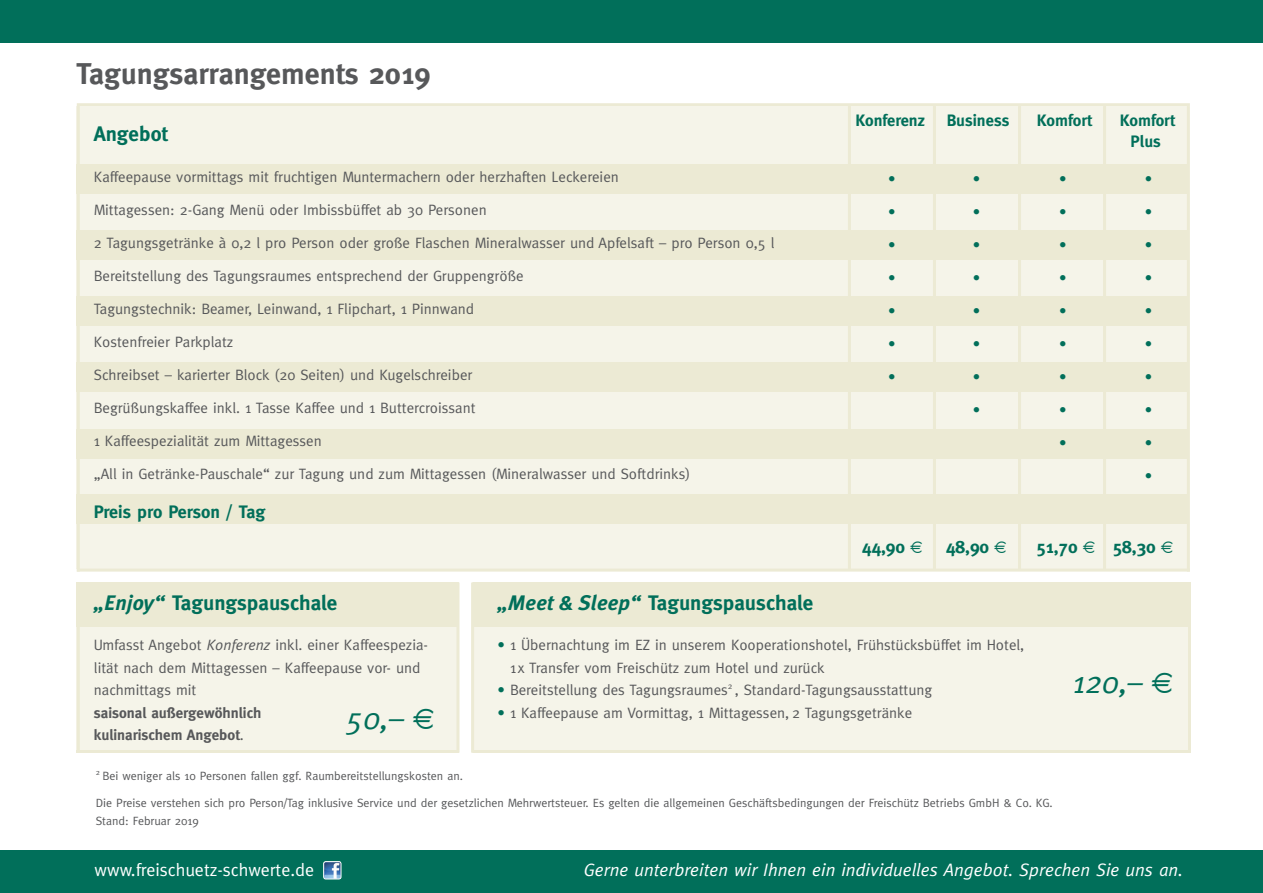
<style>
.page{position:relative;width:1263px;height:893px;background:#fff}
.page>*{position:absolute;margin:0;border:0;box-sizing:border-box;transform-origin:0 0}
.t1{font:italic 31.5px "Meta";color:#016f5a}
.t2{font:700 30px "Meta";color:#57585a}
.t3{font:700 21px "Meta";color:#016f5a}
.t4{font:italic 18px "Meta";color:#fff}
.t5{font:700 18px "Meta";color:#016f5a}
.t6{font:18px "Meta";color:#fff}
.t7{font:700 16.5px/21px "Meta";color:#016f5a;text-align:center}
.t8{font:15px/22.5px "Meta";color:#57585a}
.t9{font:700 15px/22.5px "Meta";color:#57585a}
.t10{font:15px "Meta";color:#016f5a}
.t11{font:12px/18px "Meta";color:#57585a}
.s1{font-family:"Monaco";font-weight:400}
.s2{font-family:"Meta Plus";font-style:italic}
.s3{font-style:italic}
.s4{font-weight:400}
.s5{font-family:"Monaco";font-style:normal}
.s6{color:#016f5a}
</style>
<div class="page">
<div style="left:77px;top:583px;width:1114px;height:170px;background:#ecead4"></div>
<div style="left:77px;top:627px;width:1111px;height:122px;background:#f5f4e9"></div>
<hr style="left:77px;top:619px;width:3px;height:133px;background:#ecead4">
<div style="left:0;top:850px;width:1263px;height:43px;background:#016f5a"></div>
<div style="left:0;top:0;width:1263px;height:43px;background:#016f5a"></div>
<hr style="left:77px;top:103px;width:1113px;height:3px;background:#ecead4">
<div style="left:77px;top:106px;width:1111px;height:463px;background:#f5f4e9"></div>
<div style="left:77px;top:494px;width:1111px;height:30px;background:#ecead4"></div>
<div style="left:77px;top:429px;width:1111px;height:29px;background:#ecead4"></div>
<div style="left:77px;top:362px;width:1111px;height:30px;background:#ecead4"></div>
<div style="left:77px;top:296px;width:1111px;height:30px;background:#ecead4"></div>
<div style="left:77px;top:230px;width:1111px;height:29px;background:#ecead4"></div>
<div style="left:77px;top:164px;width:1111px;height:29px;background:#ecead4"></div>
<hr style="left:848px;top:106px;width:3px;height:465px;background:#ecead4">
<hr style="left:933px;top:106px;width:3px;height:465px;background:#ecead4">
<hr style="left:1018px;top:106px;width:3px;height:464px;background:#ecead4">
<hr style="left:1103px;top:106px;width:3px;height:465px;background:#ecead4">
<hr style="left:1187px;top:106px;width:3px;height:466px;background:#ecead4">
<hr style="left:77px;top:106px;width:3px;height:466px;background:#ecead4">
<hr style="left:77px;top:569px;width:1113px;height:3px;background:#ecead4">
<div style="left:459px;top:579px;width:13px;height:177px;background:#fff"></div>
<hr style="left:471px;top:583px;width:3px;height:170px;background:#ecead4">
<hr style="left:456px;top:583px;width:3px;height:170px;background:#ecead4">
<img style="left:325px;top:863px;width:16px;height:16px">
<div style="left:323px;top:861px;width:18px;height:18px;border:1px solid #fff;border-radius:2px"></div>
<h2 class="t2" style="left:77px;top:56px;width:355px">Tagungsarrangements 2019</h2>
<h3 class="t3" style="left:94px;top:122px;width:76px">Angebot</h3>
<p class="t8" style="left:94px;top:165px;width:527px">Kaffeepause vormittags mit fruchtigen Muntermachern oder herzhaften Leckereien</p>
<p class="t8" style="left:94px;top:198px;width:394px">Mittagessen: 2-Gang Menü oder Imbissbüffet ab 30 Personen</p>
<p class="t8" style="left:94px;top:231px;width:682px">2 Tagungsgetränke à 0,2 l pro Person oder große Flaschen Mineralwasser und Apfelsaft – pro Person 0,5 l</p>
<p class="t8" style="left:94px;top:264px;width:431px">Bereitstellung des Tagungsraumes entsprechend der Gruppengröße</p>
<p class="t8" style="left:94px;top:297px;width:382px">Tagungstechnik: Beamer, Leinwand, 1 Flipchart, 1 Pinnwand</p>
<p class="t8" style="left:94px;top:330px;width:141px">Kostenfreier Parkplatz</p>
<p class="t8" style="left:94px;top:363px;width:380px">Schreibset – karierter Block (20 Seiten) und Kugelschreiber</p>
<p class="t8" style="left:94px;top:396px;width:383px">Begrüßungskaffee inkl. 1 Tasse Kaffee und 1 Buttercroissant</p>
<p class="t8" style="left:94px;top:429px;width:229px">1 Kaffeespezialität zum Mittagessen</p>
<p class="t8" style="left:94px;top:462px;width:598px">„All in Getränke-Pauschale“ zur Tagung und zum Mittagessen (Mineralwasser und Softdrinks)</p>
<p class="t5" style="left:94px;top:501px;width:173px">Preis pro Person / Tag</p>
<p class="t7" style="left:855px;top:110px;width:71px">Konferenz</p>
<p class="t7" style="left:947px;top:110px;width:64px">Business</p>
<p class="t7" style="left:1037px;top:110px;width:57px">Komfort</p>
<p class="t7" style="left:1120px;top:110px;width:57px">Komfort<br>Plus</p>
<p class="t10" style="left:888px;top:170px;width:9px">•</p>
<p class="t10" style="left:888px;top:203px;width:9px">•</p>
<p class="t10" style="left:888px;top:236px;width:9px">•</p>
<p class="t10" style="left:888px;top:269px;width:9px">•</p>
<p class="t10" style="left:888px;top:302px;width:9px">•</p>
<p class="t10" style="left:888px;top:335px;width:9px">•</p>
<p class="t10" style="left:888px;top:368px;width:9px">•</p>
<p class="t10" style="left:973px;top:170px;width:9px">•</p>
<p class="t10" style="left:973px;top:203px;width:9px">•</p>
<p class="t10" style="left:973px;top:236px;width:9px">•</p>
<p class="t10" style="left:973px;top:269px;width:9px">•</p>
<p class="t10" style="left:973px;top:302px;width:9px">•</p>
<p class="t10" style="left:973px;top:335px;width:9px">•</p>
<p class="t10" style="left:973px;top:368px;width:9px">•</p>
<p class="t10" style="left:973px;top:401px;width:9px">•</p>
<p class="t10" style="left:1059px;top:170px;width:9px">•</p>
<p class="t10" style="left:1059px;top:203px;width:9px">•</p>
<p class="t10" style="left:1059px;top:236px;width:9px">•</p>
<p class="t10" style="left:1059px;top:269px;width:9px">•</p>
<p class="t10" style="left:1059px;top:302px;width:9px">•</p>
<p class="t10" style="left:1059px;top:335px;width:9px">•</p>
<p class="t10" style="left:1059px;top:368px;width:9px">•</p>
<p class="t10" style="left:1059px;top:401px;width:9px">•</p>
<p class="t10" style="left:1059px;top:434px;width:9px">•</p>
<p class="t10" style="left:1145px;top:170px;width:9px">•</p>
<p class="t10" style="left:1145px;top:203px;width:9px">•</p>
<p class="t10" style="left:1145px;top:236px;width:9px">•</p>
<p class="t10" style="left:1145px;top:269px;width:9px">•</p>
<p class="t10" style="left:1145px;top:302px;width:9px">•</p>
<p class="t10" style="left:1145px;top:335px;width:9px">•</p>
<p class="t10" style="left:1145px;top:368px;width:9px">•</p>
<p class="t10" style="left:1145px;top:401px;width:9px">•</p>
<p class="t10" style="left:1145px;top:434px;width:9px">•</p>
<p class="t10" style="left:1145px;top:467px;width:9px">•</p>
<p class="t5" style="left:862px;top:536px;width:62px">44,90 <span class="s1">€</span></p>
<p class="t5" style="left:946px;top:536px;width:62px">48,90 <span class="s1">€</span></p>
<p class="t5" style="left:1036px;top:536px;width:138px">51,70 <span class="s1">€</span> 58,30 <span class="s1">€</span></p>
<h3 class="t3" style="left:94px;top:590px;width:245px"><span class="s2">„Enjoy“</span> Tagungspauschale</h3>
<p class="t8" style="left:94px;top:634px;width:336px">Umfasst Angebot <span class="s3">Konferenz</span> inkl. einer Kaffeespezia&shy;lität nach dem Mittagessen – Kaffeepause vor- und nachmittags mit</p>
<p class="t9" style="left:94px;top:701px;width:169px">saisonal außergewöhnlich kulinarischem Angebot<span class="s4">.</span></p>
<h1 class="t1" style="left:347px;top:699px;width:88px">50,– <span class="s5">€</span></h1>
<h3 class="t3" style="left:497px;top:590px;width:317px"><span class="s2">„Meet &amp; Sleep“</span> Tagungspauschale</h3>
<p class="t8" style="left:510px;top:633px;width:515px;text-indent:-13px"><span class="s6">•</span> 1 Übernachtung im EZ in unserem Kooperationshotel, Frühstücksbüffet im Hotel,<br>1x Transfer vom Freischütz zum Hotel und zurück</p>
<p class="t8" style="left:497px;top:678px;width:436px"><span class="s6">•</span> Bereitstellung des Tagungsraumes<sup>2</sup> , Standard-Tagungsausstattung</p>
<p class="t8" style="left:497px;top:701px;width:416px"><span class="s6">•</span> 1 Kaffeepause am Vormittag, 1 Mittagessen, 2 Tagungsgetränke</p>
<p class="t11" style="left:96px;top:766px;width:368px"><sup>2</sup> Bei weniger als 10 Personen fallen ggf. Raumbereitstellungskosten an.</p>
<p class="t11" style="left:96px;top:793px;width:958px">Die Preise verstehen sich pro Person/Tag inklusive Service und der gesetzlichen Mehrwertsteuer. Es gelten die allgemeinen Geschäftsbedingungen der Freischütz Betriebs GmbH &amp; Co. KG.<br>Stand: Februar 2019</p>
<h1 class="t1" style="left:1073px;top:664px;width:101px">120,– <span class="s5">€</span></h1>
<p class="t6" style="left:95px;top:860px;width:221px">www.freischuetz-schwerte.de</p>
<p class="t4" style="left:584px;top:860px;width:601px">Gerne unterbreiten wir Ihnen ein individuelles Angebot. Sprechen Sie uns an.</p>
</div>
